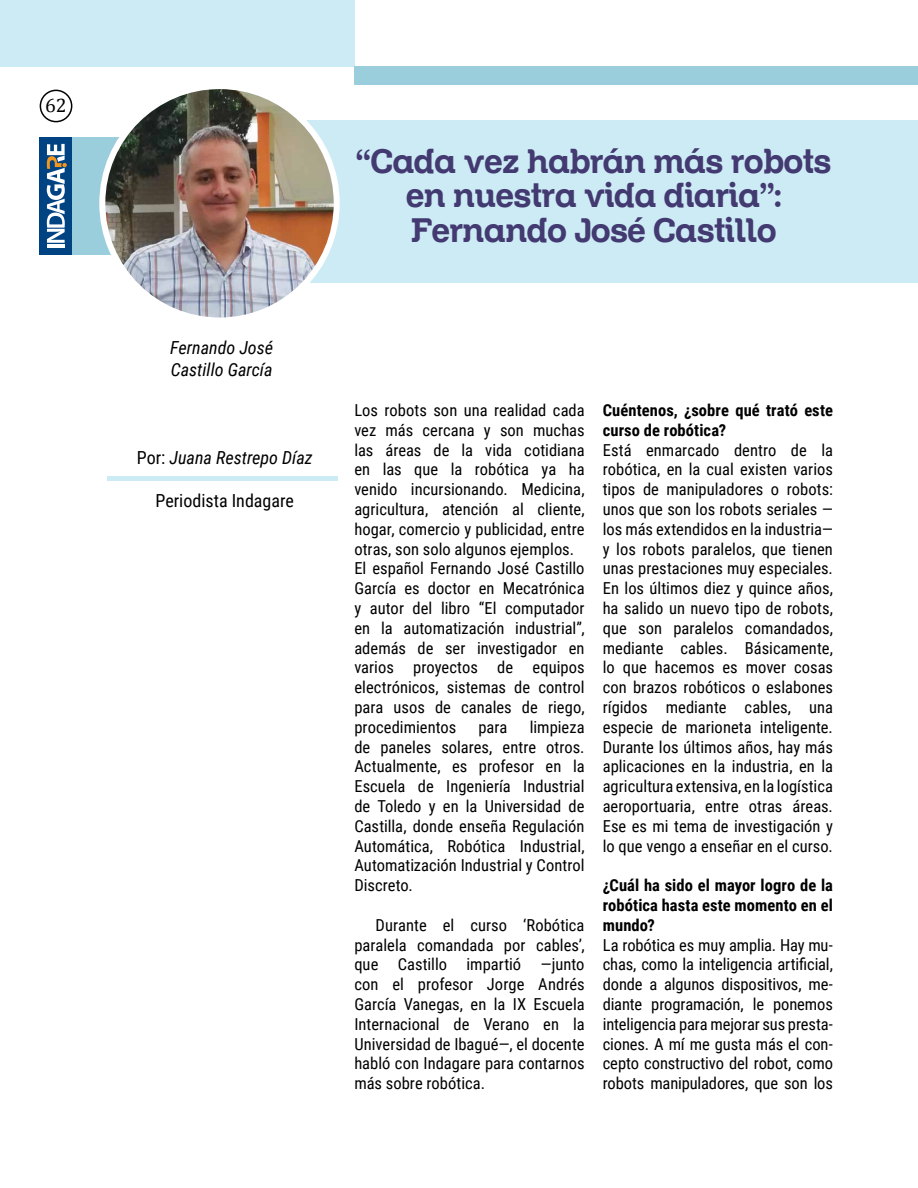
<style>
.page{position:relative;width:918px;height:1188px;background:#fff}
.page>*{position:absolute;margin:0;border:0;box-sizing:border-box;transform-origin:0 0}
.t1{font:33px/34.5px "Zil Semi Slab";color:#423a70;text-align:center}
.t2{font:19.5px "Cambria";color:#000}
.t3{font:italic 18px/21.6px "Roboto Condensed";color:#000}
.t4{font:18px "Roboto Condensed";color:#000}
.t5{font:16.5px/19.8px "Roboto Condensed";color:#000;text-align:justify}
.t6{font:700 16.5px/19.8px "Roboto Condensed";letter-spacing:.005em;color:#000}
.s1{font-style:normal}
</style>
<div class="page">
<div style="left:72px;top:137px;width:196px;height:117px;background:#9acedd"></div>
<div style="left:166px;top:121px;width:752px;height:162px;background:#cdebf4"></div>
<img style="left:102px;top:86px;width:235px;height:234px;border-radius:117px">
<div style="left:99px;top:83px;width:241px;height:240px;border:6px solid #fff;border-radius:50%"></div>
<div style="left:0;top:0;width:355px;height:66px;background:#cdebf4"></div>
<div style="left:354px;top:66px;width:564px;height:19px;background:#9acedd"></div>
<hr style="left:107px;top:477px;width:230px;height:4px;background:#cdebf4">
<div style="left:39px;top:137px;width:33px;height:117px;background:#004383"></div>
<div style="left:40px;top:90px;width:32px;height:32px;border:2px solid #000;border-radius:50%"></div>
<hr style="left:47px;top:244px;width:18px;height:3px;background:#fff">
<svg style="left:47px;top:144px;width:20px;height:99px"></svg>
<p class="t2" style="left:45px;top:94px;width:23px">62</p>
<p class="t3" style="left:170px;top:336px;width:104px">Fernando José<br>Castillo García</p>
<p class="t3" style="left:137px;top:446px;width:177px"><span class="s1">Por:</span> Juana Restrepo Díaz</p>
<p class="t4" style="left:156px;top:488px;width:140px">Periodista Indagare</p>
<h1 class="t1" style="left:356px;top:144px;width:476px">“Cada vez habrán más robots en nuestra vida diaria”:<br>Fernando José Castillo</h1>
<p class="t5" style="left:354px;top:400px;width:232px;text-align:left">Los robots son una realidad cada vez más cercana y son muchas las áreas de la vida cotidiana en las que la robótica ya ha venido incursionando. Medicina, agricultura, atención al cliente, hogar, comercio y publicidad, entre otras, son solo algunos ejemplos.<br>El español Fernando José Castillo<br>García es doctor en Mecatrónica y autor del libro “El computador en la automatización industrial”, además de ser investigador en varios proyectos de equipos electrónicos, sistemas de control para usos de canales de riego, procedimientos</p>
<p class="t5" style="left:354px;top:716px;width:232px;text-indent:175px">limpieza de paneles solares, entre otros.<br>Actualmente, es profesor en la Escuela de Ingeniería Industrial de Toledo y en la Universidad de Castilla, donde enseña Regulación Automática, Robótica Industrial, Automatización Industrial y Control Discreto.</p>
<p class="t5" style="left:354px;top:914px;width:232px;text-indent:21px">Durante el curso ‘Robótica paralela comandada por cables’, que Castillo impartió —junto con el profesor Jorge Andrés García Vanegas, en la IX Escuela Internacional de Verano en la Universidad de Ibagué—, el docente habló con Indagare para contarnos más sobre robótica.</p>
<p class="t5" style="left:479px;top:716px;width:31px">para</p>
<p class="t6" style="left:603px;top:400px;width:232px">Cuéntenos, ¿sobre qué trató este curso de robótica?</p>
<p class="t5" style="left:603px;top:439px;width:232px">Está enmarcado dentro de la robótica, en la cual existen varios tipos de manipuladores o robots: unos que son los robots seriales — los más extendidos en la industria— y los robots paralelos, que tienen unas prestaciones muy especiales.<br>En los últimos diez y quince años, ha salido un nuevo tipo de robots, que son paralelos comandados, mediante cables. Básicamente, lo que hacemos es mover cosas con brazos robóticos o eslabones rígidos mediante cables, una especie de marioneta inteligente.<br>Durante los últimos años, hay más aplicaciones en la industria, en la agricultura extensiva, en la logística aeroportuaria, entre otras áreas.<br>Ese es mi tema de investigación y lo que vengo a enseñar en el curso.</p>
<p class="t6" style="left:603px;top:875px;width:232px;text-align:justify">¿Cuál ha sido el mayor logro de la robótica hasta este momento en el mundo?</p>
<p class="t5" style="left:603px;top:934px;width:232px">La robótica es muy amplia. Hay mu&shy;chas, como la inteligencia artificial, donde a algunos dispositivos, me&shy;diante programación, le ponemos inteligencia para mejorar sus presta&shy;ciones. A mí me gusta más el con&shy;cepto constructivo del robot, como robots manipuladores, que son los</p>
</div>
